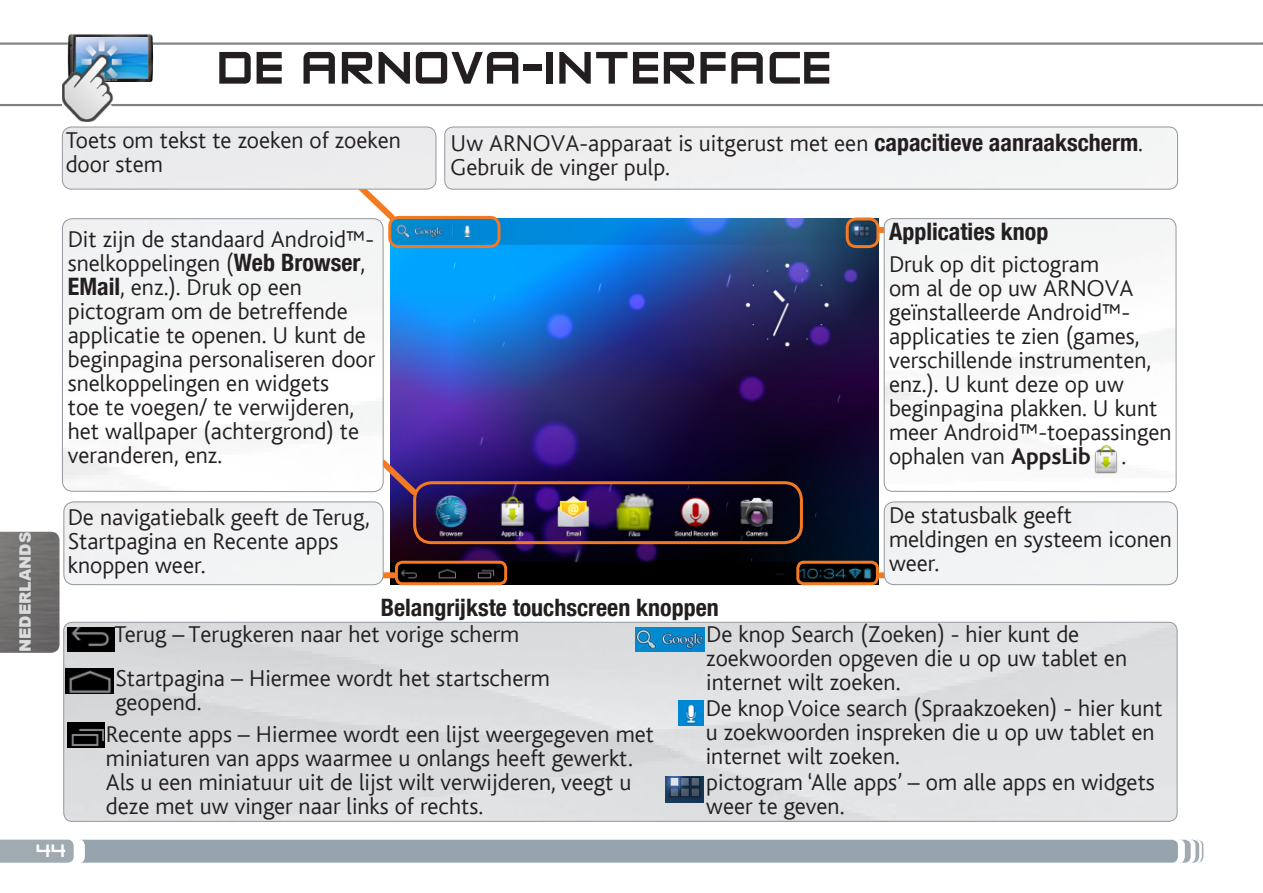
<style>
.page{position:relative;width:1263px;height:893px;background:#fff}
.page>*{position:absolute;margin:0;border:0;box-sizing:border-box;transform-origin:0 0}
.section_title{font:54px "Zero Twos";letter-spacing:.01em;color:#231f20}
.t1{font:300 24px/24px "Bliss";color:#231f20}
.t2{font:700 condensed 24px "Helvetica Neue LT Com";color:#231f20}
.t3{font:21px "Zero Twos";color:#fff}
.t4{font:900 15.6px "Arial";color:#dcdddf}
.s1{font-family:"Helvetica Neue LT Com";font-weight:700;font-stretch:condensed}
.s2{font-weight:700}
</style>
<div class="page">
<svg style="left:0;top:839px;width:1203px;height:24px;background:#9daab3"></svg>
<img style="left:390px;top:218px;width:489px;height:367px">
<div style="left:846px;top:217px;width:33px;height:31px;border:3px solid #f47921;border-radius:9px"></div>
<svg style="left:880px;top:227px;width:4px;height:6px"></svg>
<div style="left:413px;top:481px;width:390px;height:63px;border:3px solid #f47921;border-radius:17px"></div>
<div style="left:884px;top:218px;width:292px;height:274px;border:1px solid #93979e;border-radius:9px"></div>
<hr style="left:0;top:43px;width:1263px;height:2px;background:#808285">
<hr style="left:0;top:104px;width:1263px;height:2px;background:#808285">
<img style="left:68px;top:34px;width:85px;height:3px">
<img style="left:62px;top:37px;width:109px;height:84px">
<div style="left:64px;top:622px;width:1113px;height:199px;background:#dcdddf"></div>
<div style="left:63px;top:622px;width:1114px;height:200px;border:1px solid #93979e;border-radius:9px"></div>
<svg style="left:384px;top:454px;width:38px;height:47px;background:#6a4885"></svg>
<div style="left:383px;top:572px;width:11px;height:6px;background:#f47921"></div>
<div style="left:395px;top:561px;width:112px;height:24px;border:3px solid #f47921;border-radius:6px"></div>
<svg style="left:881px;top:572px;width:3px;height:6px"></svg>
<div style="left:796px;top:561px;width:83px;height:24px;border:3px solid #f47921;border-radius:6px"></div>
<div style="left:884px;top:501px;width:294px;height:84px;border:1px solid #93979e;border-radius:10px"></div>
<div style="left:388px;top:216px;width:112px;height:32px;border:3px solid #f47921;border-radius:9px"></div>
<div style="left:444px;top:127px;width:734px;height:63px;border:1px solid #93979e;border-radius:9px"></div>
<div style="left:63px;top:501px;width:321px;height:84px;border:1px solid #93979e;border-radius:10px"></div>
<div style="left:62px;top:218px;width:322px;height:274px;border:1px solid #93979e;border-radius:10px"></div>
<svg style="left:352px;top:190px;width:48px;height:36px"></svg>
<div style="left:62px;top:127px;width:374px;height:63px;border:1px solid #93979e;border-radius:9px"></div>
<img style="left:0;top:532px;width:60px;height:121px">
<img style="left:1091px;top:444px;width:30px;height:31px">
<img style="left:666px;top:777px;width:37px;height:25px">
<img style="left:678px;top:701px;width:25px;height:24px">
<img style="left:635px;top:627px;width:69px;height:25px">
<img style="left:66px;top:669px;width:47px;height:24px">
<img style="left:67px;top:627px;width:48px;height:25px">
<img style="left:67px;top:723px;width:38px;height:24px">
<p class="section_title" style="left:217px;top:40px;width:617px">DE ARNOVA-INTERFACE</p>
<p class="t4" style="left:14px;top:652px;width:121px;rotate:-90deg">NEDERLANDS</p>
<p class="t1" style="left:66px;top:128px;width:337px">Toets om tekst te zoeken of zoeken door stem</p>
<p class="t1" style="left:68px;top:227px;width:309px">Dit zijn de standaard Android™- snelkoppelingen (<span class="s1">Web Browser</span>,<br><span class="s1">EMail</span>, enz.). Druk op een pictogram om de betreffende applicatie te openen. U kunt de beginpagina personaliseren door snelkoppelingen en widgets<br>toe te voegen/ te verwijderen, het wallpaper (achtergrond) te veranderen, enz.</p>
<p class="t1" style="left:451px;top:132px;width:694px">Uw ARNOVA-apparaat is uitgerust met een <span class="s1">capacitieve aanraakscherm</span>.<br>Gebruik de vinger pulp.</p>
<p class="t2" style="left:889px;top:217px;width:161px">Applicaties knop</p>
<p class="t1" style="left:889px;top:253px;width:284px">Druk op dit pictogram<br>om al de op uw ARNOVA geïnstalleerde Android™- applicaties te zien (games, verschillende instrumenten, enz.). U kunt deze op uw beginpagina plakken. U kunt meer Android™-toepassingen ophalen van <span class="s2">AppsLib</span></p>
<p class="t1" style="left:1121px;top:445px;width:6px">.</p>
<p class="t1" style="left:68px;top:505px;width:303px">De navigatiebalk geeft de Terug,<br>Startpagina en Recente apps knoppen weer.</p>
<p class="t1" style="left:889px;top:503px;width:284px">De statusbalk geeft meldingen en systeem iconen weer.</p>
<p class="t2" style="left:381px;top:593px;width:340px">Belangrijkste touchscreen knoppen</p>
<p class="t1" style="left:115px;top:623px;width:406px">Terug – Terugkeren naar het vorige scherm</p>
<p class="t1" style="left:116px;top:666px;width:436px">Startpagina – Hiermee wordt het startscherm geopend.</p>
<p class="t1" style="left:106px;top:723px;width:550px">Recente apps – Hiermee wordt een lijst weergegeven met miniaturen van apps waarmee u onlangs heeft gewerkt.<br>Als u een miniatuur uit de lijst wilt verwijderen, veegt u deze met uw vinger naar links of rechts.</p>
<p class="t1" style="left:706px;top:623px;width:422px">De knop Search (Zoeken) - hier kunt de zoekwoorden opgeven die u op uw tablet en internet wilt zoeken.</p>
<p class="t1" style="left:706px;top:696px;width:459px">De knop Voice search (Spraakzoeken) - hier kunt u zoekwoorden inspreken die u op uw tablet en internet wilt zoeken.</p>
<p class="t1" style="left:706px;top:770px;width:450px">pictogram ‘Alle apps’ – om alle apps en widgets weer te geven.</p>
<p class="t3" style="left:36px;top:840px;width:31px">44</p>
</div>
